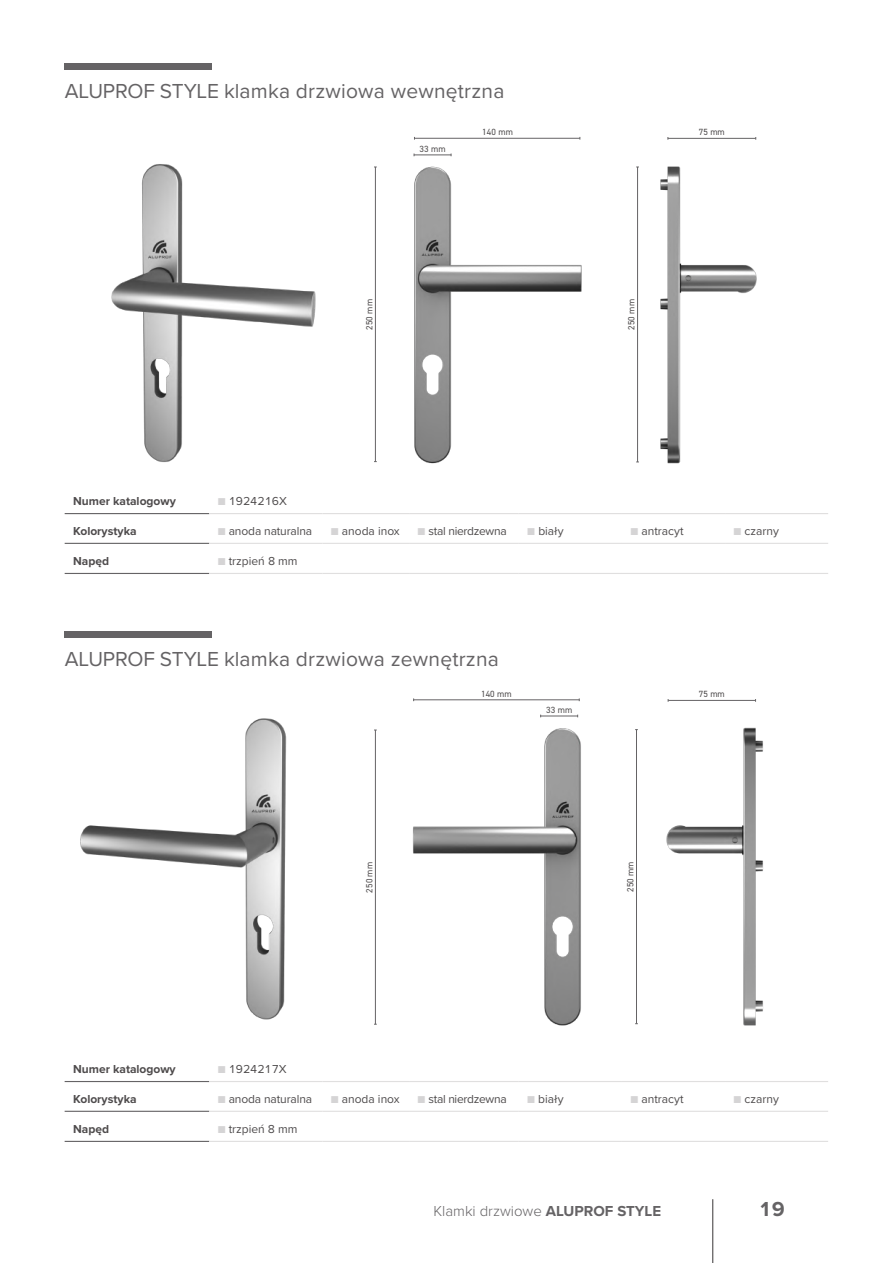
<style>
.page{position:relative;width:893px;height:1263px;background:#fff}
.page>*{position:absolute;margin:0;border:0;box-sizing:border-box;transform-origin:0 0}
.t1{font:21px "Proxima Nova";letter-spacing:.01em;color:#656365}
.t2{font:700 21px "Proxima Nova";color:#656365}
.t3{font:300 15px "Proxima Nova";color:#656365}
.t4{font:12px "Proxima Nova";color:#4e4b4c}
.t5{font:700 12px "Proxima Nova";color:#4e4b4c}
.t6{font:12px "Proxima Nova";letter-spacing:-.025em;color:#4e4b4c}
.t7{font:9px "DIN2014";letter-spacing:.01em;color:#4e4b4c}
.s1{color:#d5d4d5}
.s2{font-weight:300;color:#d5d4d5}
.s3{font-weight:700}
</style>
<div class="page">
<hr style="left:712px;top:1199px;width:1px;height:64px;background:#4e4b4c">
<img style="left:80px;top:718px;width:207px;height:302px">
<img style="left:111px;top:164px;width:205px;height:299px">
<hr style="left:375px;top:167px;width:1px;height:295px;background:#656365">
<hr style="left:414px;top:138px;width:166px;height:1px;background:#656365">
<hr style="left:375px;top:730px;width:1px;height:294px;background:#656365">
<hr style="left:414px;top:699px;width:165px;height:1px;background:#656365">
<hr style="left:636px;top:730px;width:1px;height:294px;background:#656365">
<hr style="left:637px;top:167px;width:1px;height:295px;background:#656365">
<hr style="left:668px;top:138px;width:88px;height:1px;background:#656365">
<hr style="left:668px;top:700px;width:87px;height:1px;background:#656365">
<img style="left:414px;top:166px;width:168px;height:298px">
<img style="left:413px;top:715px;width:168px;height:311px">
<img style="left:660px;top:166px;width:97px;height:298px">
<img style="left:666px;top:727px;width:97px;height:299px">
<hr style="left:414px;top:155px;width:37px;height:1px;background:#656365">
<hr style="left:541px;top:716px;width:37px;height:1px;background:#656365">
<hr style="left:65px;top:513px;width:144px;height:1px;background:#656365">
<hr style="left:65px;top:543px;width:144px;height:1px;background:#656365">
<hr style="left:65px;top:573px;width:144px;height:1px;background:#656365">
<hr style="left:209px;top:513px;width:113px;height:1px;background:#e0dfdf">
<hr style="left:322px;top:513px;width:87px;height:1px;background:#e0dfdf">
<hr style="left:409px;top:513px;width:110px;height:1px;background:#e0dfdf">
<hr style="left:519px;top:513px;width:103px;height:1px;background:#e0dfdf">
<hr style="left:622px;top:513px;width:103px;height:1px;background:#e0dfdf">
<hr style="left:725px;top:513px;width:103px;height:1px;background:#e0dfdf">
<hr style="left:209px;top:543px;width:113px;height:1px;background:#e0dfdf">
<hr style="left:322px;top:543px;width:87px;height:1px;background:#e0dfdf">
<hr style="left:409px;top:543px;width:110px;height:1px;background:#e0dfdf">
<hr style="left:519px;top:543px;width:103px;height:1px;background:#e0dfdf">
<hr style="left:622px;top:543px;width:103px;height:1px;background:#e0dfdf">
<hr style="left:725px;top:543px;width:103px;height:1px;background:#e0dfdf">
<hr style="left:209px;top:573px;width:113px;height:1px;background:#e0dfdf">
<hr style="left:322px;top:573px;width:87px;height:1px;background:#e0dfdf">
<hr style="left:409px;top:573px;width:110px;height:1px;background:#e0dfdf">
<hr style="left:519px;top:573px;width:103px;height:1px;background:#e0dfdf">
<hr style="left:622px;top:573px;width:103px;height:1px;background:#e0dfdf">
<hr style="left:725px;top:573px;width:103px;height:1px;background:#e0dfdf">
<hr style="left:65px;top:1081px;width:144px;height:1px;background:#656365">
<hr style="left:65px;top:1111px;width:144px;height:1px;background:#656365">
<hr style="left:65px;top:1141px;width:144px;height:1px;background:#656365">
<hr style="left:209px;top:1081px;width:113px;height:1px;background:#e0dfdf">
<hr style="left:322px;top:1081px;width:87px;height:1px;background:#e0dfdf">
<hr style="left:409px;top:1081px;width:110px;height:1px;background:#e0dfdf">
<hr style="left:519px;top:1081px;width:103px;height:1px;background:#e0dfdf">
<hr style="left:622px;top:1081px;width:103px;height:1px;background:#e0dfdf">
<hr style="left:725px;top:1081px;width:103px;height:1px;background:#e0dfdf">
<hr style="left:209px;top:1111px;width:113px;height:1px;background:#e0dfdf">
<hr style="left:322px;top:1111px;width:87px;height:1px;background:#e0dfdf">
<hr style="left:409px;top:1111px;width:110px;height:1px;background:#e0dfdf">
<hr style="left:519px;top:1111px;width:103px;height:1px;background:#e0dfdf">
<hr style="left:622px;top:1111px;width:103px;height:1px;background:#e0dfdf">
<hr style="left:725px;top:1111px;width:103px;height:1px;background:#e0dfdf">
<hr style="left:209px;top:1141px;width:113px;height:1px;background:#e0dfdf">
<hr style="left:322px;top:1141px;width:87px;height:1px;background:#e0dfdf">
<hr style="left:409px;top:1141px;width:110px;height:1px;background:#e0dfdf">
<hr style="left:519px;top:1141px;width:103px;height:1px;background:#e0dfdf">
<hr style="left:622px;top:1141px;width:103px;height:1px;background:#e0dfdf">
<hr style="left:725px;top:1141px;width:103px;height:1px;background:#e0dfdf">
<div style="left:64px;top:64px;width:148px;height:6px;background:#656365"></div>
<div style="left:64px;top:631px;width:148px;height:7px;background:#656365"></div>
<h1 class="t1" style="left:65px;top:75px;width:441px">ALUPROF STYLE klamka drzwiowa wewnętrzna</h1>
<p class="t7" style="left:420px;top:143px;width:28px">33 mm</p>
<p class="t7" style="left:482px;top:126px;width:32px">140 mm</p>
<p class="t7" style="left:364px;top:330px;width:32px;rotate:-90deg">250 mm</p>
<p class="t7" style="left:699px;top:127px;width:28px">75 mm</p>
<p class="t7" style="left:626px;top:330px;width:32px;rotate:-90deg">250 mm</p>
<p class="t5" style="left:73px;top:492px;width:104px">Numer katalogowy</p>
<p class="t4" style="left:218px;top:492px;width:71px"><span class="s1">■</span> 1924216X</p>
<p class="t5" style="left:73px;top:522px;width:65px">Kolorystyka</p>
<p class="t4" style="left:218px;top:522px;width:96px"><span class="s1">■</span> anoda naturalna</p>
<p class="t4" style="left:331px;top:522px;width:70px"><span class="s1">■</span> anoda inox</p>
<p class="t6" style="left:418px;top:522px;width:91px"><span class="s1">■</span> stal nierdzewna</p>
<p class="t4" style="left:527px;top:522px;width:38px"><span class="s1">■</span> biały</p>
<p class="t4" style="left:630px;top:522px;width:55px"><span class="s2">■</span> antracyt</p>
<p class="t4" style="left:734px;top:522px;width:47px"><span class="s2">■</span> czarny</p>
<p class="t5" style="left:73px;top:552px;width:37px">Napęd</p>
<p class="t4" style="left:218px;top:552px;width:81px"><span class="s2">■</span> trzpień 8 mm</p>
<h1 class="t1" style="left:65px;top:643px;width:436px">ALUPROF STYLE klamka drzwiowa zewnętrzna</h1>
<p class="t7" style="left:481px;top:688px;width:32px">140 mm</p>
<p class="t7" style="left:546px;top:704px;width:28px">33 mm</p>
<p class="t7" style="left:364px;top:892px;width:32px;rotate:-90deg">250 mm</p>
<p class="t7" style="left:625px;top:892px;width:32px;rotate:-90deg">250 mm</p>
<p class="t7" style="left:699px;top:689px;width:28px">75 mm</p>
<p class="t5" style="left:73px;top:1060px;width:104px">Numer katalogowy</p>
<p class="t4" style="left:218px;top:1060px;width:71px"><span class="s1">■</span> 1924217X</p>
<p class="t5" style="left:73px;top:1090px;width:65px">Kolorystyka</p>
<p class="t4" style="left:218px;top:1090px;width:96px"><span class="s1">■</span> anoda naturalna</p>
<p class="t4" style="left:331px;top:1090px;width:70px"><span class="s1">■</span> anoda inox</p>
<p class="t6" style="left:418px;top:1090px;width:91px"><span class="s1">■</span> stal nierdzewna</p>
<p class="t4" style="left:527px;top:1090px;width:38px"><span class="s1">■</span> biały</p>
<p class="t4" style="left:630px;top:1090px;width:55px"><span class="s2">■</span> antracyt</p>
<p class="t4" style="left:733px;top:1090px;width:47px"><span class="s2">■</span> czarny</p>
<p class="t5" style="left:73px;top:1120px;width:37px">Napęd</p>
<p class="t4" style="left:218px;top:1120px;width:81px"><span class="s2">■</span> trzpień 8 mm</p>
<p class="t3" style="left:433px;top:1200px;width:229px">Klamki drzwiowe <span class="s3">ALUPROF STYLE</span></p>
<h1 class="t2" style="left:759px;top:1193px;width:28px">19</h1>
</div>
